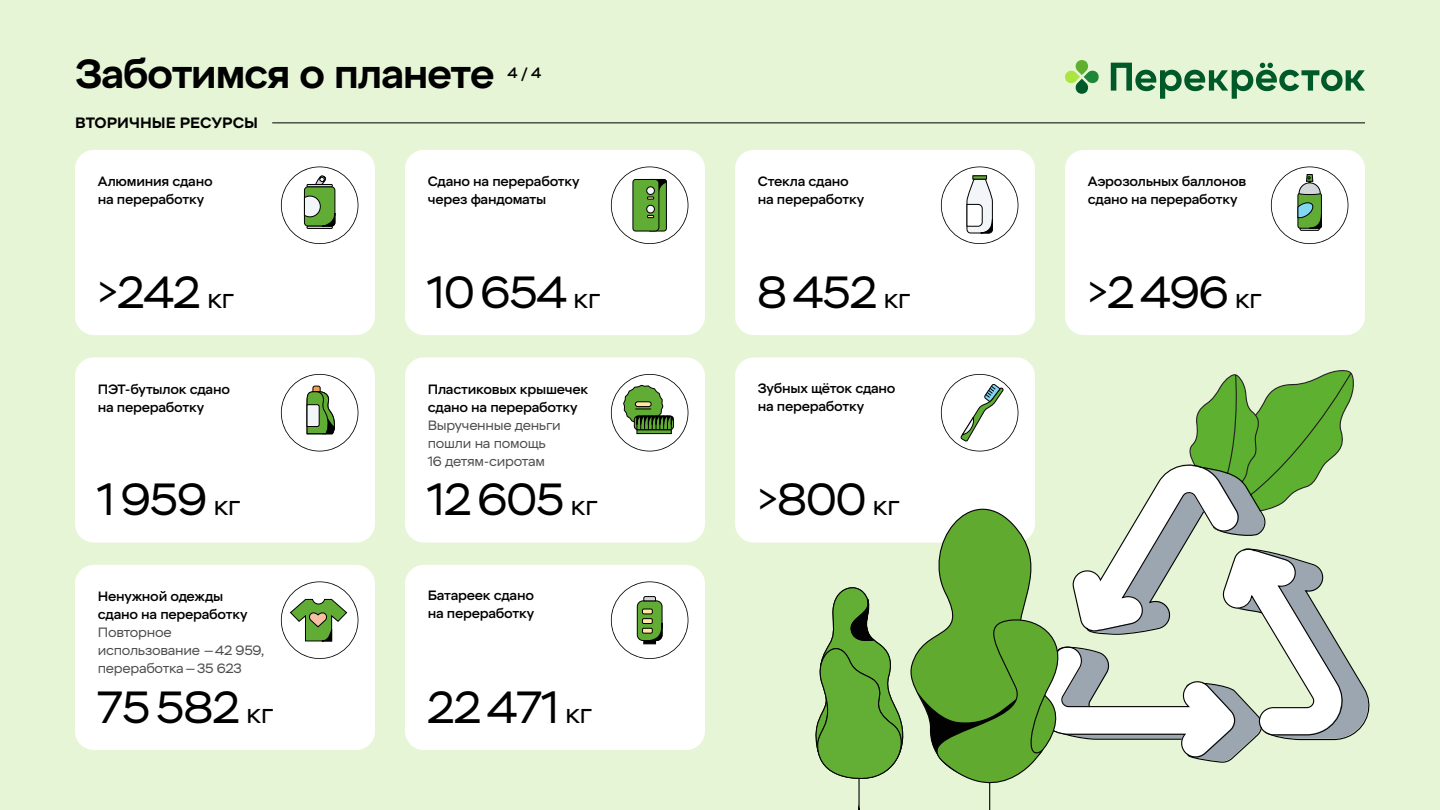
<style>
.page{position:relative;width:1440px;height:810px;background:#e6f5d6}
.page>*{position:absolute;margin:0;border:0;box-sizing:border-box;transform-origin:0 0}
.t1{font:45px "X5 Sans";letter-spacing:-.02em;color:#000}
.t2{font:700 40.5px "X5 Sans";letter-spacing:-.04em;color:#000}
.t3{font:700 15px "X5 Sans";color:#000}
.t4{font:500 15px "X5 Sans";color:#000}
.t5{font:500 13.5px/18px "X5 Sans";letter-spacing:-.02em;color:#000}
.t6{font:13.5px/18px "X5 Sans";letter-spacing:-.02em;color:#4d4d4d}
.s1{font-size:36px}
.s2{font-size:27px}
</style>
<div class="page">
<div style="left:75px;top:357px;width:300px;height:186px;background:#fff;border-radius:19px"></div>
<svg style="left:281px;top:374px;width:77px;height:77px"></svg>
<div style="left:405px;top:565px;width:300px;height:185px;background:#fff;border-radius:19px"></div>
<svg style="left:611px;top:581px;width:77px;height:78px"></svg>
<div style="left:405px;top:150px;width:300px;height:185px;background:#fff;border-radius:19px"></div>
<svg style="left:611px;top:167px;width:77px;height:77px"></svg>
<div style="left:405px;top:357px;width:300px;height:186px;background:#fff;border-radius:19px"></div>
<svg style="left:611px;top:374px;width:77px;height:77px"></svg>
<hr style="left:637px;top:430px;width:34px;height:4px;background:#61ac34">
<div style="left:637px;top:429px;width:35px;height:5px;border:1px solid #000"></div>
<div style="left:735px;top:150px;width:300px;height:185px;background:#fff;border-radius:19px"></div>
<svg style="left:941px;top:166px;width:77px;height:78px"></svg>
<div style="left:1065px;top:150px;width:300px;height:185px;background:#fff;border-radius:19px"></div>
<svg style="left:1271px;top:166px;width:77px;height:78px"></svg>
<div style="left:75px;top:150px;width:300px;height:185px;background:#fff;border-radius:19px"></div>
<svg style="left:281px;top:167px;width:77px;height:77px"></svg>
<div style="left:75px;top:565px;width:300px;height:185px;background:#fff;border-radius:19px"></div>
<svg style="left:281px;top:581px;width:77px;height:78px"></svg>
<svg style="left:1111px;top:63px;width:254px;height:36px"></svg>
<svg style="left:1065px;top:60px;width:34px;height:34px"></svg>
<hr style="left:272px;top:122px;width:1093px;height:1px;background:#000">
<div style="left:735px;top:357px;width:300px;height:186px;background:#fff;border-radius:19px"></div>
<svg style="left:812px;top:368px;width:558px;height:442px"></svg>
<h2 class="t2" style="left:75px;top:50px;width:421px">Заботимся о планете</h2>
<p class="t3" style="left:75px;top:114px;width:185px">ВТОРИЧНЫЕ РЕСУРСЫ</p>
<p class="t4" style="left:507px;top:64px;width:35px">4 / 4</p>
<p class="t5" style="left:98px;top:173px;width:116px">Алюминия сдано на переработку</p>
<p class="t5" style="left:428px;top:173px;width:153px">Сдано на переработку через фандоматы</p>
<h1 class="t1" style="left:97px;top:266px;width:139px"><span class="s1">&gt;</span>242 <span class="s2">кг</span></h1>
<h1 class="t1" style="left:427px;top:266px;width:175px">10654 <span class="s2">кг</span></h1>
<p class="t5" style="left:98px;top:380px;width:134px">ПЭТ-бутылок сдано на переработку</p>
<p class="t5" style="left:428px;top:380px;width:162px">Пластиковых крышечек сдано на переработку</p>
<p class="t6" style="left:428px;top:416px;width:134px">Вырученные деньги пошли на помощь<br>16 детям-сиротам</p>
<h1 class="t1" style="left:97px;top:473px;width:145px">1959 <span class="s2">кг</span></h1>
<h1 class="t1" style="left:427px;top:473px;width:172px">12605 <span class="s2">кг</span></h1>
<p class="t5" style="left:98px;top:588px;width:151px">Ненужной одежды сдано на переработку</p>
<p class="t6" style="left:98px;top:624px;width:168px">Повторное использование — 42 959, переработка — 35 623</p>
<p class="t5" style="left:428px;top:587px;width:108px">Батареек сдано на переработку</p>
<h1 class="t1" style="left:97px;top:681px;width:178px">75582 <span class="s2">кг</span></h1>
<h1 class="t1" style="left:427px;top:681px;width:167px">22471 <span class="s2">кг</span></h1>
<p class="t5" style="left:758px;top:173px;width:108px">Стекла сдано на переработку</p>
<h1 class="t1" style="left:757px;top:266px;width:155px">8452 <span class="s2">кг</span></h1>
<p class="t5" style="left:758px;top:379px;width:139px">Зубных щёток сдано на переработку</p>
<h1 class="t1" style="left:757px;top:473px;width:144px"><span class="s1">&gt;</span>800 <span class="s2">кг</span></h1>
<p class="t5" style="left:1088px;top:173px;width:160px">Аэрозольных баллонов сдано на переработку</p>
<h1 class="t1" style="left:1087px;top:266px;width:176px"><span class="s1">&gt;</span>2496 <span class="s2">кг</span></h1>
</div>
